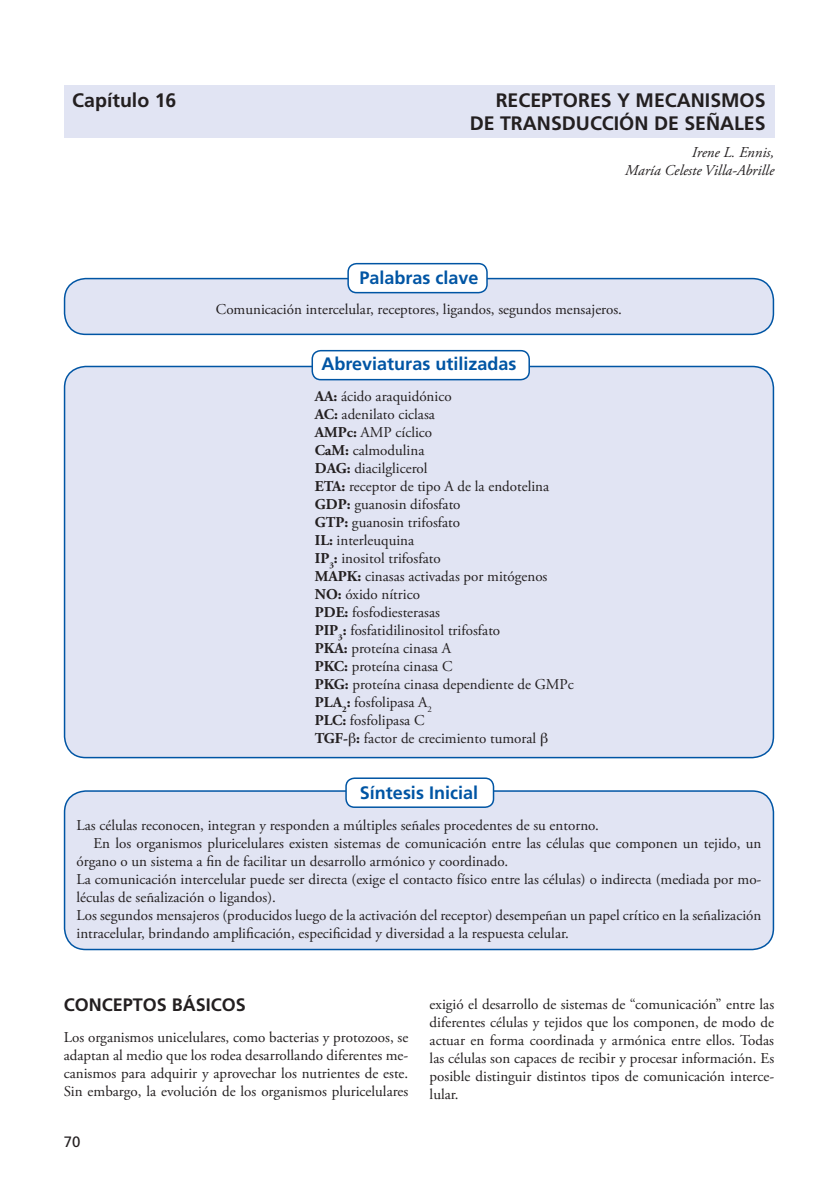
<style>
.page{position:relative;width:838px;height:1178px;background:#fff}
.page>*{position:absolute;margin:0;border:0;box-sizing:border-box;transform-origin:0 0}
.t1{font:700 19.5px/23.4px "Frutiger";color:#231f20;text-align:right}
.t2{font:700 18px "Frutiger";color:#0055a4}
.t3{font:700 18px "Frutiger";color:#231f20}
.t4{font:15px/18px "Adobe Garamond Pro";color:#231f20;text-align:justify}
.t5{font:italic 15px/18px "Adobe Garamond Pro";color:#231f20;text-align:right}
.t6{font:15px "Frutiger";color:#231f20}
.s1{font-weight:700}
</style>
<div class="page">
<div style="left:64px;top:85px;width:710px;height:52px;background:#e1e4f3"></div>
<div style="left:65px;top:279px;width:708px;height:55px;background:#e1e4f3;border-radius:21px"></div>
<div style="left:64px;top:278px;width:710px;height:57px;border:2px solid #0055a4;border-radius:21px"></div>
<div style="left:65px;top:366px;width:708px;height:391px;background:#e1e4f3;border-radius:21px"></div>
<div style="left:64px;top:366px;width:710px;height:392px;border:2px solid #0055a4;border-radius:21px"></div>
<div style="left:312px;top:351px;width:217px;height:29px;background:#fff;border-radius:9px"></div>
<div style="left:311px;top:350px;width:219px;height:30px;border:2px solid #0055a4;border-radius:9px"></div>
<div style="left:65px;top:791px;width:708px;height:158px;background:#e1e4f3;border-radius:21px"></div>
<div style="left:64px;top:790px;width:710px;height:160px;border:2px solid #0055a4;border-radius:21px"></div>
<div style="left:348px;top:264px;width:139px;height:29px;background:#fff;border-radius:9px"></div>
<div style="left:347px;top:263px;width:141px;height:30px;border:2px solid #0055a4;border-radius:9px"></div>
<div style="left:346px;top:778px;width:147px;height:29px;background:#fff;border-radius:9px"></div>
<div style="left:345px;top:777px;width:149px;height:31px;border:2px solid #0055a4;border-radius:9px"></div>
<h1 class="t1" style="left:72px;top:88px;width:106px">Capítulo 16</h1>
<h1 class="t1" style="left:470px;top:88px;width:297px">RECEPTORES Y MECANISMOS<br>DE TRANSDUCCIÓN DE SEÑALES</h1>
<p class="t5" style="left:625px;top:143px;width:150px">Irene L. Ennis,<br>María Celeste Villa-Abrille</p>
<p class="t2" style="left:359px;top:267px;width:121px">Palabras clave</p>
<p class="t4" style="left:216px;top:301px;width:407px">Comunicación intercelular, receptores, ligandos, segundos mensajeros.</p>
<p class="t2" style="left:321px;top:353px;width:196px">Abreviaturas utilizadas</p>
<p class="t4" style="left:315px;top:388px;width:260px;text-align:left"><span class="s1">AA:</span> ácido araquidónico<br><span class="s1">AC:</span> adenilato ciclasa<br><span class="s1">AMPc:</span> AMP cíclico<br><span class="s1">CaM:</span> calmodulina<br><span class="s1">DAG:</span> diacilglicerol<br><span class="s1">ETA:</span> receptor de tipo A de la endotelina<br><span class="s1">GDP:</span> guanosin difosfato<br><span class="s1">GTP:</span> guanosin trifosfato<br><span class="s1">IL:</span> interleuquina<br><span class="s1">IP</span><sub>3</sub><span class="s1">:</span> inositol trifosfato<br><span class="s1">MAPK:</span> cinasas activadas por mitógenos<br><span class="s1">NO:</span> óxido nítrico<br><span class="s1">PDE:</span> fosfodiesterasas<br><span class="s1">PIP</span><sub>3</sub><span class="s1">:</span> fosfatidilinositol trifosfato<br><span class="s1">PKA:</span> proteína cinasa A<br><span class="s1">PKC:</span> proteína cinasa C<br><span class="s1">PKG:</span> proteína cinasa dependiente de GMPc<br><span class="s1">PLA</span><sub>2</sub><span class="s1">:</span> fosfolipasa A<sub>2<br></sub><span class="s1">PLC:</span> fosfolipasa C<br><span class="s1">TGF- :</span> factor de crecimiento tumoral</p>
<p class="t2" style="left:360px;top:782px;width:120px">Síntesis Inicial</p>
<p class="t4" style="left:77px;top:816px;width:524px">Las células reconocen, integran y responden a múltiples señales procedentes de su entorno.</p>
<p class="t4" style="left:94px;top:834px;width:669px">En los organismos pluricelulares existen sistemas de comunicación entre las células que componen un tejido, un</p>
<p class="t4" style="left:77px;top:852px;width:433px">órgano o un sistema a fin de facilitar un desarrollo armónico y coordinado.</p>
<p class="t4" style="left:77px;top:870px;width:686px">La comunicación intercelular puede ser directa (exige el contacto físico entre las células) o indirecta (mediada por mo-</p>
<p class="t4" style="left:77px;top:888px;width:201px">léculas de señalización o ligandos).</p>
<p class="t4" style="left:77px;top:906px;width:686px">Los segundos mensajeros (producidos luego de la activación del receptor) desempeñan un papel crítico en la señalización</p>
<p class="t4" style="left:77px;top:924px;width:494px">intracelular, brindando amplificación, especificidad y diversidad a la respuesta celular.</p>
<p class="t3" style="left:64px;top:994px;width:184px">CONCEPTOS BÁSICOS</p>
<p class="t4" style="left:64px;top:1029px;width:346px">Los organismos unicelulares, como bacterias y protozoos, se adaptan al medio que los rodea desarrollando diferentes me&shy;canismos para adquirir y aprovechar los nutrientes de este.<br>Sin embargo, la evolución de los organismos pluricelulares</p>
<p class="t6" style="left:64px;top:1133px;width:18px">70</p>
<p class="t4" style="left:429px;top:995px;width:346px">exigió el desarrollo de sistemas de “comunicación” entre las diferentes células y tejidos que los componen, de modo de actuar en forma coordinada y armónica entre ellos. Todas las células son capaces de recibir y procesar información. Es posible distinguir distintos tipos de comunicación interce&shy;lular.</p>
</div>
